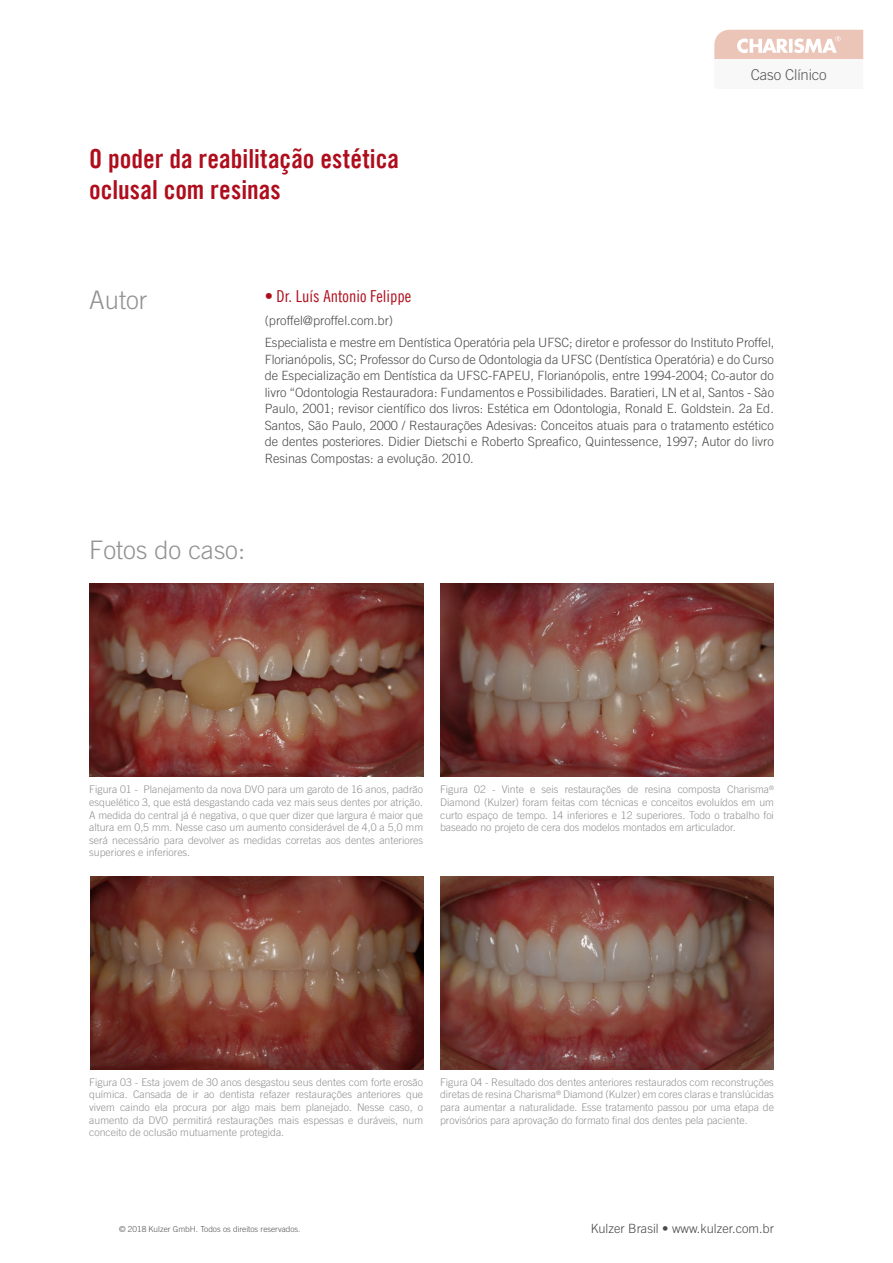
<style>
.page{position:relative;width:893px;height:1263px;background:#fff}
.page>*{position:absolute;margin:0;border:0;box-sizing:border-box;transform-origin:0 0}
.t1{font:26.25px/31.5px "Trade Gothic LT Com Bd Cn 20";color:#af0d1c}
.t2{font:300 25.5px "Trade Gothic LT Com";color:#929292}
.t3{font:16.5px "Trade Gothic LT Com Cn 18";color:#af0d1c}
.t4{font:300 15px "Trade Gothic LT Com";letter-spacing:-.01em;color:#575756}
.t5{font:300 12.75px/16.5px "Trade Gothic LT Com";color:#4a4a49}
.t6{font:300 10.5px/12.6px "Trade Gothic LT Com";color:#929292;text-align:justify}
.t7{font:300 8.25px "Trade Gothic LT Com";color:#575756}
</style>
<div class="page">
<svg style="left:714px;top:30px;width:149px;height:29px"></svg>
<div style="left:714px;top:60px;width:149px;height:29px;background:#f8f8f8"></div>
<img style="left:440px;top:876px;width:334px;height:193px">
<img style="left:90px;top:876px;width:333px;height:193px">
<img style="left:440px;top:584px;width:334px;height:193px">
<img style="left:89px;top:584px;width:334px;height:193px">
<h1 class="t1" style="left:89px;top:142px;width:311px">O poder da reabilitação estética oclusal com resinas</h1>
<h3 class="t4" style="left:751px;top:66px;width:77px">Caso Clínico</h3>
<h2 class="t2" style="left:89px;top:284px;width:60px">Autor</h2>
<h3 class="t3" style="left:265px;top:286px;width:148px">• Dr. Luís Antonio Felippe</h3>
<p class="t5" style="left:265px;top:309px;width:511px;line-height:22.5px">(proffel@proffel.com.br)<br>Especialista e mestre em Dentística Operatória pela UFSC; diretor e professor do Instituto Proffel,</p>
<p class="t5" style="left:265px;top:351px;width:511px;text-align:justify">Florianópolis, SC; Professor do Curso de Odontologia da UFSC (Dentística Operatória) e do Curso de Especialização em Dentística da UFSC-FAPEU, Florianópolis, entre 1994-2004; Co-autor do livro “Odontologia Restauradora: Fundamentos e Possibilidades. Baratieri, LN et al, Santos - Sào Paulo, 2001; revisor científico dos livros: Estética em Odontologia, Ronald E. Goldstein. 2a Ed.<br>Santos, São Paulo, 2000 / Restaurações Adesivas: Conceitos atuais para o tratamento estético de dentes posteriores. Didier Dietschi e Roberto Spreafico, Quintessence, 1997; Autor do livro Resinas Compostas: a evolução. 2010.</p>
<h2 class="t2" style="left:89px;top:535px;width:157px">Fotos do caso:</h2>
<p class="t6" style="left:89px;top:783px;width:335px">Figura 01 - Planejamento da nova DVO para um garoto de 16 anos, padrão esquelético 3, que está desgastando cada vez mais seus dentes por atrição.<br>A medida do central já é negativa, o que quer dizer que largura é maior que altura em 0,5 mm. Nesse caso um aumento considerável de 4,0 a 5,0 mm será necessário para devolver as medidas corretas aos dentes anteriores superiores e inferiores.</p>
<p class="t6" style="left:440px;top:783px;width:335px">Figura 02 - Vinte e seis restaurações de resina composta Charisma<sup>® </sup>Diamond (Kulzer) foram feitas com técnicas e conceitos evoluídos em um curto espaço de tempo. 14 inferiores e 12 superiores. Todo o trabalho foi baseado no projeto de cera dos modelos montados em articulador.</p>
<p class="t6" style="left:89px;top:1076px;width:335px">Figura 03 - Esta jovem de 30 anos desgastou seus dentes com forte erosão química. Cansada de ir ao dentista refazer restaurações anteriores que vivem caindo ela procura por algo mais bem planejado. Nesse caso, o aumento da DVO permitirá restaurações mais espessas e duráveis, num conceito de oclusão mutuamente protegida.</p>
<p class="t6" style="left:440px;top:1076px;width:335px">Figura 04 - Resultado dos dentes anteriores restaurados com reconstruções diretas de resina Charisma<sup>®</sup> Diamond (Kulzer) em cores claras e translúcidas para aumentar a naturalidade. Esse tratamento passou por uma etapa de provisórios para aprovação do formato final dos dentes pela paciente.</p>
<p class="t7" style="left:119px;top:1224px;width:183px">© 2018 Kulzer GmbH. Todos os direitos reservados.</p>
<p class="t5" style="left:591px;top:1220px;width:185px">Kulzer Brasil • www.kulzer.com.br</p>
</div>
